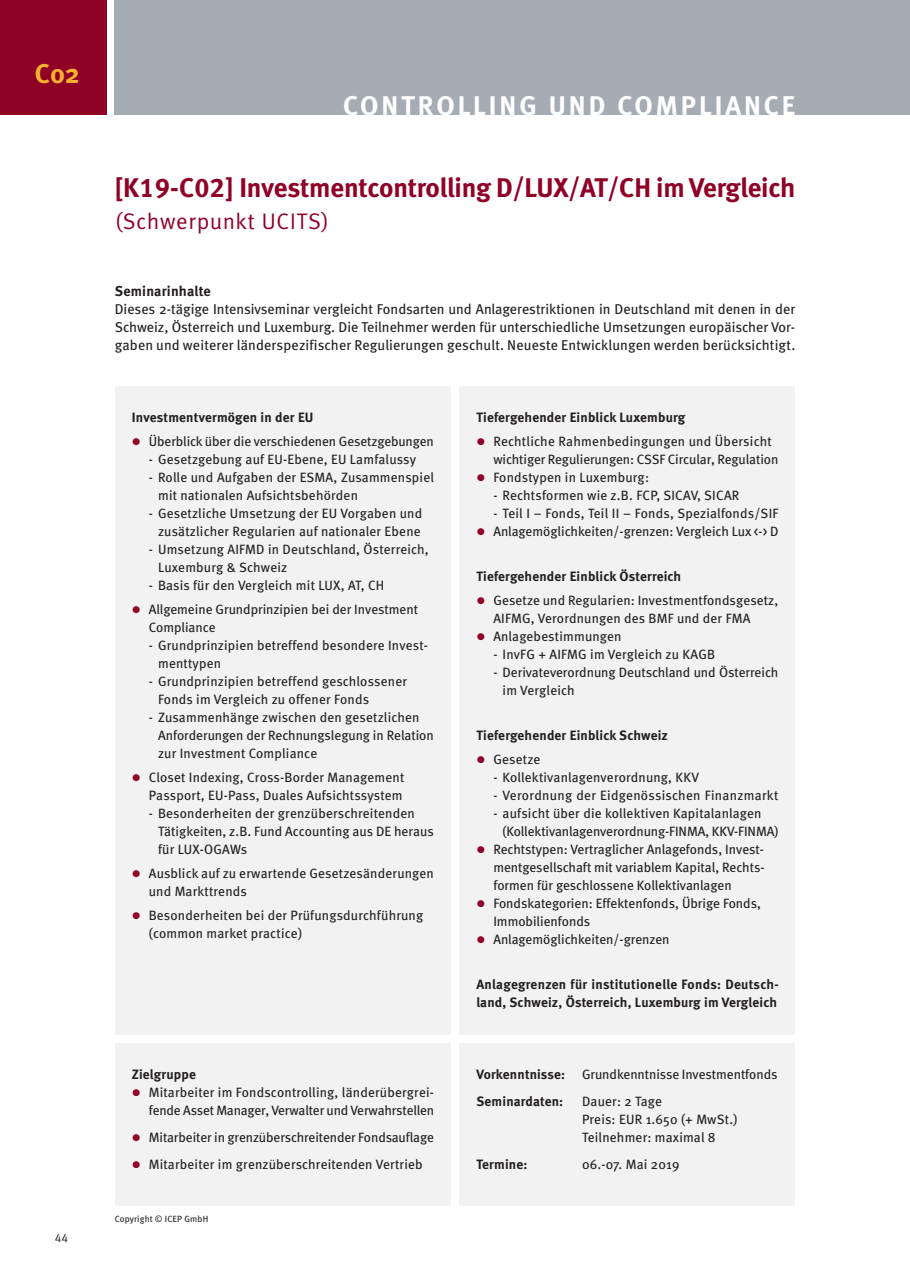
<style>
.page{position:relative;width:910px;height:1280px;background:#fff}
.page>*{position:absolute;margin:0;border:0;box-sizing:border-box;transform-origin:0 0}
.t1{font:27px "Meta Bold LF";letter-spacing:-.005em;color:#900126}
.t2{font:700 27px "Meta";letter-spacing:.11em;color:#fff}
.t3{font:700 27px "Meta";color:#fbb131}
.t4{font:22.5px "Meta Korrespondenz";letter-spacing:.015em;color:#900126}
.t5{font:14.25px/18px "Meta";color:#231f20}
.t6{font:700 14.25px "Meta";letter-spacing:.015em;color:#231f20}
.t7{font:13.5px/18px "Meta";letter-spacing:.01em;color:#231f20}
.t8{font:700 13.5px/18px "Meta";letter-spacing:.015em;color:#231f20}
.t9{font:12px "Meta Korrespondenz";color:#231f20}
.t10{font:9px "Meta";letter-spacing:.015em;color:#231f20}
.s1{color:#900126}
.s2{font-family:"Koz Min Pr 6 N";font-weight:500}
.s3{font-weight:700}
</style>
<div class="page">
<div style="left:115px;top:0;width:795px;height:115px;background:#a6acb4"></div>
<div style="left:0;top:0;width:106px;height:115px;background:#900126"></div>
<div style="left:459px;top:1043px;width:336px;height:162px;background:#f1f2f1"></div>
<div style="left:115px;top:1043px;width:336px;height:162px;background:#f1f2f1"></div>
<div style="left:459px;top:386px;width:336px;height:648px;background:#f1f2f1"></div>
<div style="left:115px;top:386px;width:336px;height:648px;background:#f1f2f1"></div>
<p class="t3" style="left:35px;top:63px;width:46px">C02</p>
<p class="t9" style="left:55px;top:1233px;width:15px">44</p>
<p class="t2" style="left:343px;top:95px;width:453px">CONTROLLING UND COMPLIANCE</p>
<p class="t1" style="left:115px;top:177px;width:682px">[K19-C02] Investmentcontrolling D/LUX/AT/CH im Vergleich</p>
<p class="t4" style="left:115px;top:213px;width:216px">(Schwerpunkt UCITS)</p>
<p class="t6" style="left:115px;top:286px;width:97px">Seminarinhalte</p>
<p class="t5" style="left:115px;top:301px;width:682px">Dieses 2-tägige Intensivseminar vergleicht Fondsarten und Anlagerestriktionen in Deutschland mit denen in der</p>
<p class="t5" style="left:115px;top:319px;width:682px">Schweiz, Österreich und Luxemburg. Die Teilnehmer werden für unterschiedliche Umsetzungen europäischer Vor&shy;gaben und weiterer länderspezifischer Regulierungen geschult. Neueste Entwicklungen werden berücksichtigt.</p>
<p class="t8" style="left:132px;top:409px;width:183px">Investmentvermögen in der EU</p>
<p class="t7" style="left:132px;top:433px;width:304px"><span class="s1">●</span> Überblick über die verschiedenen Gesetzgebungen</p>
<p class="t7" style="left:149px;top:451px;width:269px">- Gesetzgebung auf EU-Ebene, EU Lamfalussy</p>
<p class="t7" style="left:158px;top:469px;width:277px;text-indent:-9px">- Rolle und Aufgaben der ESMA, Zusammenspiel mit nationalen Aufsichtsbehörden</p>
<p class="t7" style="left:149px;top:505px;width:275px;text-align:center">- Gesetzliche Umsetzung der EU Vorgaben und zusätzlicher Regularien auf nationaler Ebene</p>
<p class="t7" style="left:158px;top:541px;width:272px;text-indent:-9px">- Umsetzung AIFMD in Deutschland, Österreich,<br>Luxemburg &amp; Schweiz</p>
<p class="t7" style="left:149px;top:577px;width:237px">- Basis für den Vergleich mit LUX, AT, CH</p>
<p class="t7" style="left:149px;top:601px;width:271px;text-indent:-17px"><span class="s1">●</span> Allgemeine Grundprinzipien bei der Investment<br>Compliance</p>
<p class="t7" style="left:158px;top:637px;width:271px;text-indent:-9px">- Grundprinzipien betreffend besondere Invest&shy;menttypen</p>
<p class="t7" style="left:158px;top:673px;width:250px;text-indent:-9px">- Grundprinzipien betreffend geschlossener<br>Fonds im Vergleich zu offener Fonds</p>
<p class="t7" style="left:158px;top:709px;width:277px;text-indent:-9px">- Zusammenhänge zwischen den gesetzlichen<br>Anforderungen der Rechnungslegung in Relation zur Investment Compliance</p>
<p class="t7" style="left:132px;top:769px;width:274px"><span class="s1">●</span> Closet Indexing, Cross-Border Management</p>
<p class="t7" style="left:149px;top:787px;width:255px">Passport, EU-Pass, Duales Aufsichtssystem</p>
<p class="t7" style="left:149px;top:805px;width:267px">- Besonderheiten der grenzüberschreitenden</p>
<p class="t7" style="left:158px;top:823px;width:277px">Tätigkeiten, z.B. Fund Accounting aus DE heraus für LUX-OGAWs</p>
<p class="t7" style="left:149px;top:865px;width:287px;text-indent:-17px"><span class="s1">●</span> Ausblick auf zu erwartende Gesetzesänderungen und Markttrends</p>
<p class="t7" style="left:149px;top:907px;width:276px;text-indent:-17px"><span class="s1">●</span> Besonderheiten bei der Prüfungsdurchführung (common market practice)</p>
<p class="t8" style="left:132px;top:1066px;width:66px">Zielgruppe</p>
<p class="t7" style="left:132px;top:1084px;width:304px;text-align:right"><span class="s1">●</span> Mitarbeiter im Fondscontrolling, länderu<span class="s2">̈</span>bergrei&shy;fende Asset Manager, Verwalter und Verwahrstellen</p>
<p class="t7" style="left:132px;top:1129px;width:304px"><span class="s1">●</span> Mitarbeiter in grenzu<span class="s2">̈</span>berschreitender Fondsauflage</p>
<p class="t7" style="left:132px;top:1156px;width:292px"><span class="s1">●</span> Mitarbeiter im grenzu<span class="s2">̈</span>berschreitenden Vertrieb</p>
<p class="t10" style="left:115px;top:1215px;width:95px">Copyright © ICEP GmbH</p>
<p class="t8" style="left:476px;top:409px;width:210px">Tiefergehender Einblick Luxemburg</p>
<p class="t7" style="left:476px;top:433px;width:297px"><span class="s1">●</span> Rechtliche Rahmenbedingungen und Übersicht</p>
<p class="t7" style="left:493px;top:451px;width:287px">wichtiger Regulierungen: CSSF Circular, Regulation</p>
<p class="t7" style="left:476px;top:469px;width:174px"><span class="s1">●</span> Fondstypen in Luxemburg:</p>
<p class="t7" style="left:493px;top:487px;width:248px">- Rechtsformen wie z.B. FCP, SICAV, SICAR</p>
<p class="t7" style="left:493px;top:505px;width:287px">- Teil I – Fonds, Teil II – Fonds, Spezialfonds/SIF</p>
<p class="t7" style="left:476px;top:523px;width:304px"><span class="s1">●</span> Anlagemöglichkeiten/-grenzen: Vergleich Lux &lt;-&gt; D</p>
<p class="t8" style="left:476px;top:568px;width:206px">Tiefergehender Einblick Österreich</p>
<p class="t7" style="left:493px;top:592px;width:287px;text-indent:-17px"><span class="s1">●</span> Gesetze und Regularien: Investmentfondsgesetz,<br>AIFMG, Verordnungen des BMF und der FMA</p>
<p class="t7" style="left:476px;top:628px;width:147px"><span class="s1">●</span> Anlagebestimmungen</p>
<p class="t7" style="left:493px;top:646px;width:223px">- InvFG + AIFMG im Vergleich zu KAGB</p>
<p class="t7" style="left:503px;top:664px;width:277px;text-indent:-9px">- Derivateverordnung Deutschland und Österreich im Vergleich</p>
<p class="t8" style="left:476px;top:727px;width:193px">Tiefergehender Einblick Schweiz</p>
<p class="t7" style="left:476px;top:751px;width:65px"><span class="s1">●</span> Gesetze</p>
<p class="t7" style="left:493px;top:769px;width:207px">- Kollektivanlagenverordnung, KKV</p>
<p class="t7" style="left:493px;top:787px;width:287px">- Verordnung der Eidgenössischen Finanzmarkt</p>
<p class="t7" style="left:503px;top:805px;width:277px;text-indent:-9px">- aufsicht über die kollektiven Kapitalanlagen (Kollektivanlagenverordnung-FINMA, KKV-FINMA)</p>
<p class="t7" style="left:493px;top:841px;width:273px;text-align:justify;text-indent:-17px"><span class="s1">●</span> Rechtstypen: Vertraglicher Anlagefonds, Invest&shy;mentgesellschaft mit variablem Kapital, Rechts&shy;formen für geschlossene Kollektivanlagen</p>
<p class="t7" style="left:493px;top:895px;width:269px;text-indent:-17px"><span class="s1">●</span> Fondskategorien: Effektenfonds, Übrige Fonds,<br>Immobilienfonds</p>
<p class="t7" style="left:476px;top:931px;width:195px"><span class="s1">●</span> Anlagemöglichkeiten/-grenzen</p>
<p class="t8" style="left:476px;top:976px;width:304px">Anlagegrenzen für institutionelle Fonds: Deutsch&shy;land, Schweiz, Österreich, Luxemburg im Vergleich</p>
<p class="t7" style="left:476px;top:1066px;width:303px"><span class="s3">Vorkenntnisse:</span> Grundkenntnisse Investmentfonds</p>
<p class="t8" style="left:476px;top:1093px;width:88px">Seminardaten:</p>
<p class="t7" style="left:582px;top:1093px;width:82px">Dauer: 2 Tage</p>
<p class="t7" style="left:582px;top:1111px;width:157px">Preis: EUR 1.650 (+ MwSt.)</p>
<p class="t7" style="left:582px;top:1129px;width:135px">Teilnehmer: maximal 8</p>
<p class="t8" style="left:476px;top:1156px;width:53px">Termine:</p>
<p class="t7" style="left:582px;top:1156px;width:99px">06.-07. Mai 2019</p>
</div>
